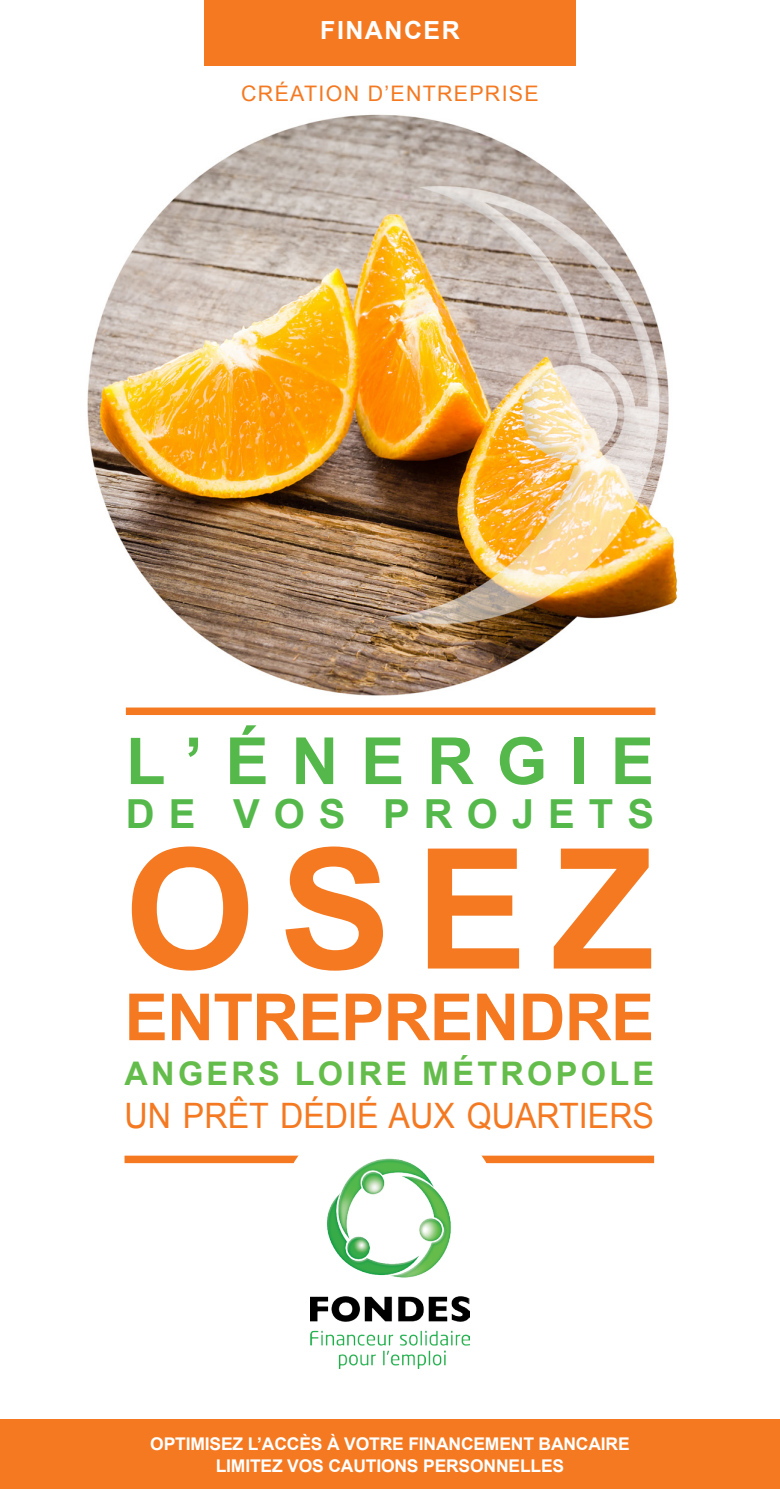
<style>
.page{position:relative;width:780px;height:1489px;background:#fff}
.page>*{position:absolute;margin:0;border:0;box-sizing:border-box;transform-origin:0 0}
.Nos_formules{font:700 167.5px "Arial";color:#f47921}
.Nos_formules-2{font:700 65px "Arial";letter-spacing:-.01em;color:#f47921}
.Nos_formules-3{font:700 65px "Arial";letter-spacing:.35em;color:#54b84b}
.Nos_formules-4{font:700 40px "Arial";letter-spacing:.35em;color:#54b84b}
.Nos_formules-5{font:35px "Arial";color:#f47921;scale:.92 1}
.Nos_formules-6{font:700 32.5px "Arial";letter-spacing:.1em;color:#64bc4b}
.Nos_formules-7{font:700 25px "Arial";letter-spacing:.06em;color:#fff}
.Nos_formules-8{font:21.5px "Arial";letter-spacing:.06em;color:#f47921}
.Nos_formules-9{font:700 17.5px "Arial";letter-spacing:-.01em;color:#fff}
</style>
<div class="page">
<div style="left:0;top:1419px;width:780px;height:69px;background:#f47921"></div>
<div style="left:204px;top:0;width:371px;height:65px;background:#f47921"></div>
<img style="left:87px;top:114px;width:591px;height:582px">
<div style="left:124px;top:1155px;width:530px;height:8px;background:#f47921"></div>
<div style="left:126px;top:707px;width:529px;height:8px;background:#f47921"></div>
<div style="left:279px;top:1107px;width:222px;height:222px;background:#fff;border-radius:50%"></div>
<img style="left:310px;top:1158px;width:160px;height:209px">
<p class="Nos_formules-7" style="left:320px;top:14px;width:141px">FINANCER</p>
<p class="Nos_formules-8" style="left:241px;top:80px;width:299px">CRÉATION D’ENTREPRISE</p>
<p class="Nos_formules-3" style="left:126px;top:717px;width:529px">L’ÉNERGIE</p>
<p class="Nos_formules-4" style="left:126px;top:787px;width:529px">DE VOS PROJETS</p>
<p class="Nos_formules" style="left:124px;top:797px;width:531px">OSEZ</p>
<p class="Nos_formules-2" style="left:124px;top:973px;width:531px">ENTREPRENDRE</p>
<p class="Nos_formules-6" style="left:124px;top:1052px;width:531px">ANGERS LOIRE MÉTROPOLE</p>
<p class="Nos_formules-5" style="left:124px;top:1092px;width:577px">UN PRÊT DÉDIÉ AUX QUARTIERS</p>
<p class="Nos_formules-9" style="left:150px;top:1431px;width:481px">OPTIMISEZ L’ACCÈS À VOTRE FINANCEMENT BANCAIRE</p>
<p class="Nos_formules-9" style="left:216px;top:1454px;width:350px">LIMITEZ VOS CAUTIONS PERSONNELLES</p>
</div>
